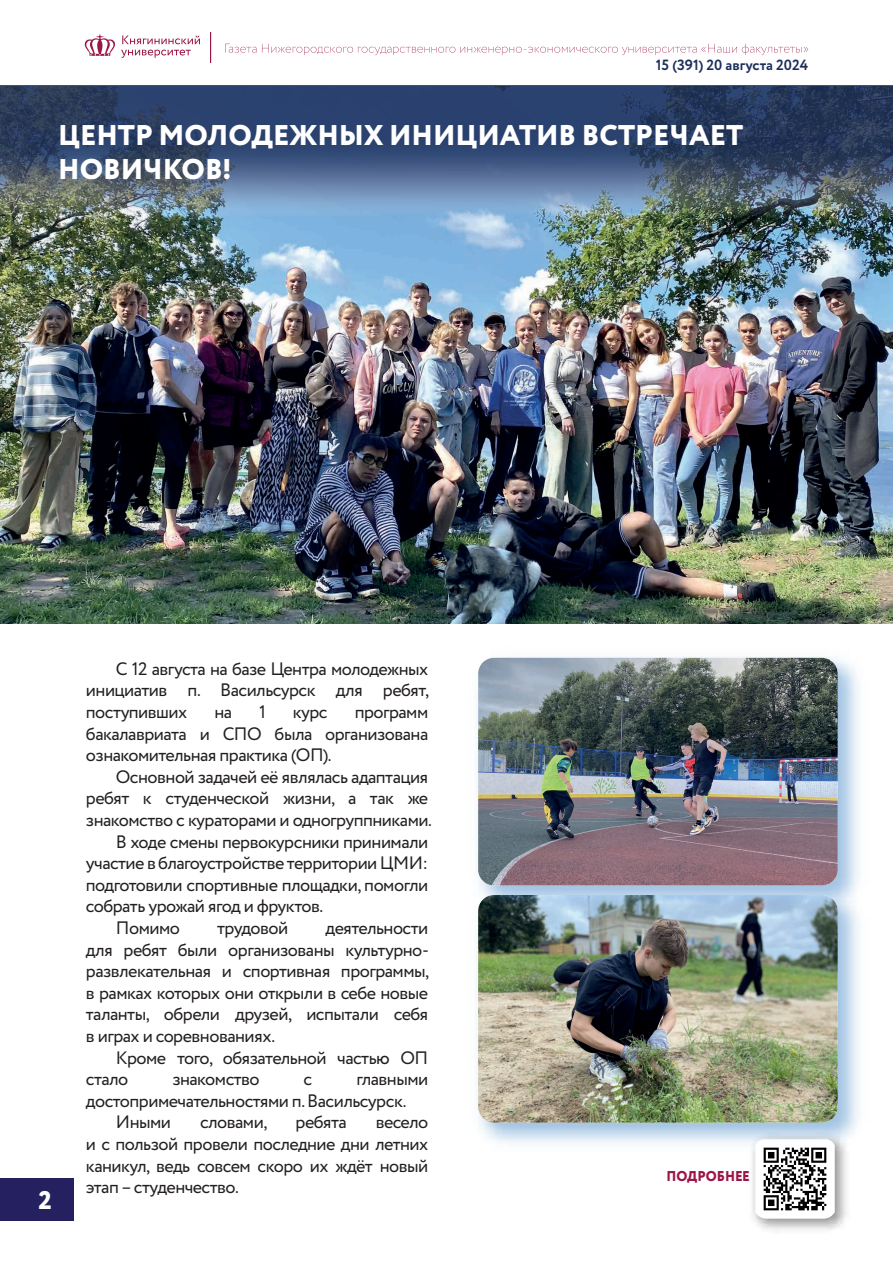
<style>
.page{position:relative;width:893px;height:1263px;background:#fff}
.page>*{position:absolute;margin:0;border:0;box-sizing:border-box;transform-origin:0 0}
.t1{font:800 28.5px/34.2px "Circe";color:#fff}
.t2{font:800 25.5px "Circe";color:#fff}
.t3{font:18px/21.6px "Circe";letter-spacing:-.03em;color:#231f20;text-align:justify}
.t4{font:700 14.7px "Circe";color:#1c2d5a}
.t5{font:800 14.25px "Circe";color:#9b1646;scale:.94 1}
</style>
<div class="page">
<div style="left:0;top:1178px;width:73px;height:43px;background:#252161"></div>
<svg style="left:225px;top:44px;width:583px;height:11px"></svg>
<svg style="left:122px;top:35px;width:78px;height:9px"></svg>
<svg style="left:121px;top:50px;width:70px;height:8px"></svg>
<svg style="left:85px;top:34px;width:30px;height:22px"></svg>
<hr style="left:210px;top:32px;width:1px;height:31px;background:#9b1646">
<img style="left:0;top:217px;width:893px;height:406px">
<svg style="left:0;top:86px;width:893px;height:131px;background:#425778"></svg>
<img style="left:752px;top:1156px;width:95px;height:75px">
<img style="left:755px;top:1156px;width:79px;height:62px">
<img style="left:480px;top:919px;width:380px;height:237px">
<img style="left:478px;top:919px;width:360px;height:204px">
<img style="left:478px;top:657px;width:382px;height:262px">
<img style="left:478px;top:658px;width:360px;height:227px">
<p class="t4" style="left:656px;top:55px;width:154px">15 (391) 20 августа 2024</p>
<h1 class="t1" style="left:58px;top:120px;width:686px">ЦЕНТР МОЛОДЕЖНЫХ ИНИЦИАТИВ ВСТРЕЧАЕТ<br>НОВИЧКОВ!</h1>
<h2 class="t2" style="left:39px;top:1183px;width:15px">2</h2>
<p class="t3" style="left:86px;top:658px;width:345px;text-indent:30px">С 12 августа на базе Центра молодежных инициатив п. Васильсурск для ребят, поступивших</p>
<p class="t3" style="left:214px;top:702px;width:19px">на</p>
<p class="t3" style="left:259px;top:702px;width:8px">1</p>
<p class="t3" style="left:293px;top:702px;width:36px">курс</p>
<p class="t3" style="left:86px;top:702px;width:344px;text-indent:269px">программ бакалавриата и СПО была организована ознакомительная практика (ОП).</p>
<p class="t3" style="left:116px;top:766px;width:314px">Основной задачей её являлась адаптация</p>
<p class="t3" style="left:86px;top:788px;width:344px">ребят к студенческой жизни, а так же</p>
<p class="t3" style="left:86px;top:810px;width:347px">знакомство с кураторами и одногруппниками.</p>
<p class="t3" style="left:116px;top:831px;width:314px">В ходе смены первокурсники принимали</p>
<p class="t3" style="left:86px;top:853px;width:344px">участие в благоустройстве территории ЦМИ:</p>
<p class="t3" style="left:86px;top:874px;width:344px">подготовили спортивные площадки, помогли</p>
<p class="t3" style="left:86px;top:896px;width:239px">собрать урожай ягод и фруктов.</p>
<p class="t3" style="left:116px;top:918px;width:66px">Помимо</p>
<p class="t3" style="left:217px;top:918px;width:73px">трудовой</p>
<p class="t3" style="left:86px;top:918px;width:345px;text-indent:240px">деятельности для ребят были организованы культурно&shy;развлекательная и спортивная программы, в рамках которых они открыли в себе новые таланты, обрели друзей, испытали себя в играх и соревнованиях.</p>
<p class="t3" style="left:86px;top:1047px;width:344px;text-indent:30px">Кроме того, обязательной частью ОП стало</p>
<p class="t3" style="left:172px;top:1069px;width:89px">знакомство</p>
<p class="t3" style="left:304px;top:1069px;width:10px">с</p>
<p class="t3" style="left:356px;top:1069px;width:73px">главными</p>
<p class="t3" style="left:86px;top:1090px;width:322px">достопримечательностями п. Васильсурск.</p>
<p class="t3" style="left:116px;top:1112px;width:57px">Иными</p>
<p class="t3" style="left:200px;top:1112px;width:69px">словами,</p>
<p class="t3" style="left:296px;top:1112px;width:53px">ребята</p>
<p class="t3" style="left:86px;top:1112px;width:344px;text-indent:290px">весело и с пользой провели последние дни летних каникул, ведь совсем скоро их ждёт новый этап – студенчество.</p>
<p class="t5" style="left:667px;top:1166px;width:91px">ПОДРОБНЕЕ</p>
</div>
